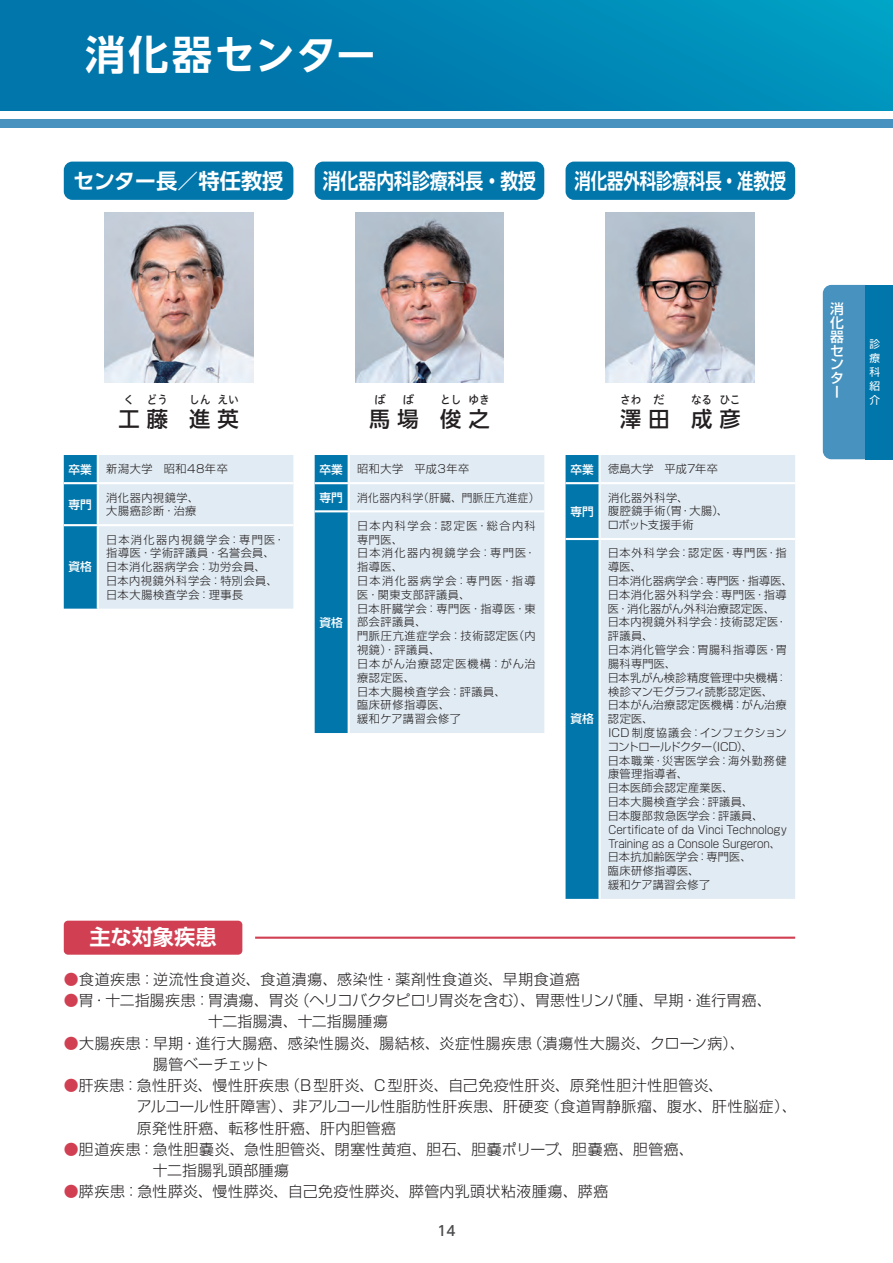
<style>
.page{position:relative;width:893px;height:1263px;background:#fff}
.page>*{position:absolute;margin:0;border:0;box-sizing:border-box;transform-origin:0 0}
.t1{font:700 40.35px "UD Shin Go NT Pro De";letter-spacing:.045em;color:#fff}
.t2{font:700 21.3px "UD Shin Go Pro De";color:#fff}
.t3{font:500 21.3px "UD Shin Go Pro";letter-spacing:.335em;color:#231f20}
.t4{font:700 21.3px "UD Shin Go Pro De";color:#fff;scale:.77 1}
.t5{font:700 21.3px "UD Shin Go Pro De";color:#fff;scale:.84 1}
.t6{font:300 14.85px/21.3px "Shin Go Pro";letter-spacing:.035em;color:#231f20}
.t7{font:300 14.85px/21.3px "Shin Go Pro";letter-spacing:.005em;color:#231f20}
.t8{font:500 13.8px/13.8px "Shin Go Pro";color:#fff;text-align:justify}
.t9{font:500 13.8px "UD Shin Go Pro";color:#4b4c4d}
.t10{font:11.7px "Hiragino UD Sans Std W5";color:#231f20;scale:.91 1}
.t11{font:500 11.7px "Shin Go Pro";color:#fff}
.t12{font:11.7px "Hiragino UD Sans Std W5";color:#231f20}
.t13{font:300 11.1px/13.8px "Shin Go Pro";letter-spacing:.025em;color:#231f20}
.t14{font:300 11.1px/13.8px "Shin Go Pro";letter-spacing:.045em;color:#231f20}
.t15{font:300 11.1px "Shin Go Pro";letter-spacing:.045em;color:#231f20;scale:.95 1}
.t16{font:300 11.1px "Shin Go Pro";letter-spacing:.02em;color:#231f20}
.t17{font:10.65px/14.1px "Shin Go Pro";color:#fff;text-align:justify}
.s1{font-weight:500;font-size:11.7px;color:#fff}
.s2{color:#d13f52}
</style>
<div class="page">
<div style="left:0;top:119px;width:893px;height:9px;background:#4792be"></div>
<div style="left:0;top:0;width:893px;height:111px;background:linear-gradient(to right,#006ea6,#0098bf)"></div>
<img style="left:104px;top:213px;width:149px;height:170px">
<img style="left:355px;top:213px;width:149px;height:170px">
<div style="left:64px;top:162px;width:229px;height:38px;background:#0076ab;border-radius:9px"></div>
<div style="left:315px;top:162px;width:229px;height:38px;background:#0076ab;border-radius:9px"></div>
<div style="left:566px;top:162px;width:229px;height:38px;background:#0076ab;border-radius:9px"></div>
<svg style="left:64px;top:455px;width:229px;height:154px;background:#c0dae8"></svg>
<hr style="left:99px;top:482px;width:194px;height:2px;background:#fff">
<hr style="left:99px;top:524px;width:194px;height:2px;background:#fff">
<hr style="left:64px;top:482px;width:35px;height:2px;background:#fff">
<hr style="left:64px;top:524px;width:35px;height:2px;background:#fff">
<hr style="left:97px;top:455px;width:2px;height:27px;background:#fff">
<hr style="left:97px;top:484px;width:2px;height:40px;background:#fff">
<hr style="left:97px;top:526px;width:2px;height:83px;background:#fff">
<div style="left:315px;top:455px;width:33px;height:278px;background:#0076ab"></div>
<div style="left:350px;top:455px;width:194px;height:278px;background:#e1ebf3"></div>
<hr style="left:350px;top:482px;width:194px;height:2px;background:#fff">
<hr style="left:350px;top:510px;width:194px;height:2px;background:#fff">
<hr style="left:315px;top:482px;width:35px;height:2px;background:#fff">
<hr style="left:315px;top:510px;width:35px;height:2px;background:#fff">
<div style="left:566px;top:455px;width:32px;height:444px;background:#0076ab"></div>
<div style="left:601px;top:455px;width:194px;height:444px;background:#e1ebf3"></div>
<hr style="left:601px;top:482px;width:194px;height:2px;background:#fff">
<hr style="left:601px;top:538px;width:194px;height:2px;background:#fff">
<hr style="left:566px;top:482px;width:35px;height:2px;background:#fff">
<hr style="left:566px;top:538px;width:35px;height:2px;background:#fff">
<img style="left:606px;top:213px;width:149px;height:170px">
<div style="left:64px;top:921px;width:178px;height:34px;background:#d13f52;border-radius:4px"></div>
<hr style="left:255px;top:936px;width:540px;height:3px;background:#d13f52">
<div style="left:823px;top:285px;width:42px;height:174px;background:#4792be"></div>
<div style="left:865px;top:285px;width:28px;height:174px;background:#0076ab"></div>
<h1 class="t1" style="left:85px;top:22px;width:293px">消化器センター</h1>
<h2 class="t2" style="left:73px;top:163px;width:212px">センター長／特任教授</h2>
<h2 class="t5" style="left:323px;top:163px;width:255px">消化器内科診療科長・教授</h2>
<h2 class="t4" style="left:574px;top:163px;width:277px">消化器外科診療科長・准教授</h2>
<p class="t12" style="left:123px;top:390px;width:13px">く</p>
<p class="t10" style="left:147px;top:390px;width:25px">どう</p>
<p class="t10" style="left:189px;top:390px;width:25px">しん</p>
<p class="t10" style="left:218px;top:390px;width:25px">えい</p>
<h2 class="t3" style="left:118px;top:402px;width:122px">工藤　進英</h2>
<p class="t14" style="left:69px;top:461px;width:161px"><span class="s1">卒業</span> 新潟大学　昭和48年卒</p>
<p class="t11" style="left:69px;top:495px;width:25px">専門</p>
<p class="t14" style="left:106px;top:489px;width:94px">消化器内視鏡学、大腸癌診断・治療</p>
<p class="t11" style="left:69px;top:557px;width:25px">資格</p>
<p class="t14" style="left:106px;top:531px;width:180px">日本消化器内視鏡学会：専門医・指導医・学術評議員・名誉会員、日本消化器病学会：功労会員、<br>日本内視鏡外科学会：特別会員、日本大腸検査学会：理事長</p>
<p class="t12" style="left:374px;top:390px;width:13px">ば</p>
<p class="t12" style="left:402px;top:390px;width:13px">ば</p>
<p class="t10" style="left:440px;top:390px;width:25px">とし</p>
<p class="t10" style="left:468px;top:390px;width:25px">ゆき</p>
<h2 class="t3" style="left:369px;top:402px;width:122px">馬場　俊之</h2>
<p class="t14" style="left:319px;top:461px;width:151px"><span class="s1">卒業</span> 昭和大学　平成3年卒</p>
<p class="t15" style="left:319px;top:488px;width:233px"><span class="s1">専門</span> 消化器内科学（肝臓、門脈圧亢進症）</p>
<p class="t11" style="left:319px;top:613px;width:25px">資格</p>
<p class="t14" style="left:357px;top:517px;width:180px">日本内科学会：認定医・総合内科専門医、<br>日本消化器内視鏡学会：専門医・指導医、<br>日本消化器病学会：専門医・指導医・関東支部評議員、<br>日本肝臓学会：専門医・指導医・東部会評議員、<br>門脈圧亢進症学会：技術認定医（内視鏡）・評議員、<br>日本がん治療認定医機構：がん治療認定医、<br>日本大腸検査学会：評議員、<br>臨床研修指導医、<br>緩和ケア講習会修了</p>
<p class="t10" style="left:620px;top:390px;width:25px">さわ</p>
<p class="t12" style="left:653px;top:390px;width:13px">だ</p>
<p class="t10" style="left:691px;top:390px;width:25px">なる</p>
<p class="t10" style="left:719px;top:390px;width:25px">ひこ</p>
<h2 class="t3" style="left:620px;top:402px;width:122px">澤田　成彦</h2>
<p class="t16" style="left:570px;top:460px;width:149px"><span class="s1">卒業</span> 徳島大学　平成7年卒</p>
<p class="t11" style="left:570px;top:501px;width:25px">専門</p>
<p class="t14" style="left:608px;top:489px;width:122px">消化器外科学、<br>腹腔鏡手術（胃・大腸）、ロボット支援手術</p>
<p class="t11" style="left:570px;top:709px;width:25px">資格</p>
<p class="t13" style="left:608px;top:545px;width:186px">日本外科学会：認定医・専門医・指導医、<br>日本消化器病学会：専門医・指導医、日本消化器外科学会：専門医・指導医・消化器がん外科治療認定医、<br>日本内視鏡外科学会：技術認定医・評議員、<br>日本消化管学会：胃腸科指導医・胃腸科専門医、<br>日本乳がん検診精度管理中央機構：検診マンモグラフィ読影認定医、<br>日本がん治療認定医機構：がん治療認定医、<br>ICD 制度協議会：インフェクションコントロールドクター（ICD）、<br>日本職業・災害医学会：海外勤務健康管理指導者、<br>日本医師会認定産業医、<br>日本大腸検査学会：評議員、<br>日本腹部救急医学会：評議員、<br>Certificate of da Vinci Technology<br>Training as a Console Surgeron、日本抗加齢医学会：専門医、<br>臨床研修指導医、<br>緩和ケア講習会修了</p>
<h2 class="t2" style="left:89px;top:920px;width:129px">主な対象疾患</h2>
<h3 class="t6" style="left:64px;top:967px;width:518px"><span class="s2">●</span>食道疾患：逆流性食道炎、食道潰瘍、感染性・薬剤性食道炎、早期食道癌</h3>
<h3 class="t7" style="left:208px;top:988px;width:565px;text-indent:-144px"><span class="s2">●</span>胃・十二指腸疾患：胃潰瘍、胃炎（ヘリコバクタピロリ胃炎を含む）、胃悪性リンパ腫、早期・進行胃癌、十二指腸潰、十二指腸腫瘍</h3>
<h3 class="t6" style="left:153px;top:1030px;width:593px;text-indent:-89px"><span class="s2">●</span>大腸疾患：早期・進行大腸癌、感染性腸炎、腸結核、炎症性腸疾患（潰瘍性大腸炎、クローン病）、腸管ベーチェット</h3>
<h3 class="t6" style="left:137px;top:1073px;width:661px;text-indent:-73px"><span class="s2">●</span>肝疾患：急性肝炎、慢性肝疾患（B型肝炎、C型肝炎、自己免疫性肝炎、原発性胆汁性胆管炎、<br>アルコール性肝障害）、非アルコール性脂肪性肝疾患、肝硬変（食道胃静脈瘤、腹水、肝性脳症）、原発性肝癌、転移性肝癌、肝内胆管癌</h3>
<h3 class="t6" style="left:153px;top:1137px;width:542px;text-indent:-89px"><span class="s2">●</span>胆道疾患：急性胆嚢炎、急性胆管炎、閉塞性黄疸、胆石、胆嚢ポリープ、胆嚢癌、胆管癌、十二指腸乳頭部腫瘍</h3>
<h3 class="t6" style="left:64px;top:1179px;width:546px"><span class="s2">●</span>膵疾患：急性膵炎、慢性膵炎、自己免疫性膵炎、膵管内乳頭状粘液腫瘍、膵癌</h3>
<p class="t9" style="left:437px;top:1219px;width:20px">14</p>
<p class="t8" style="left:830px;top:300px;width:15px">消化器センター</p>
<p class="t17" style="left:870px;top:335px;width:12px">診療科紹介</p>
</div>
